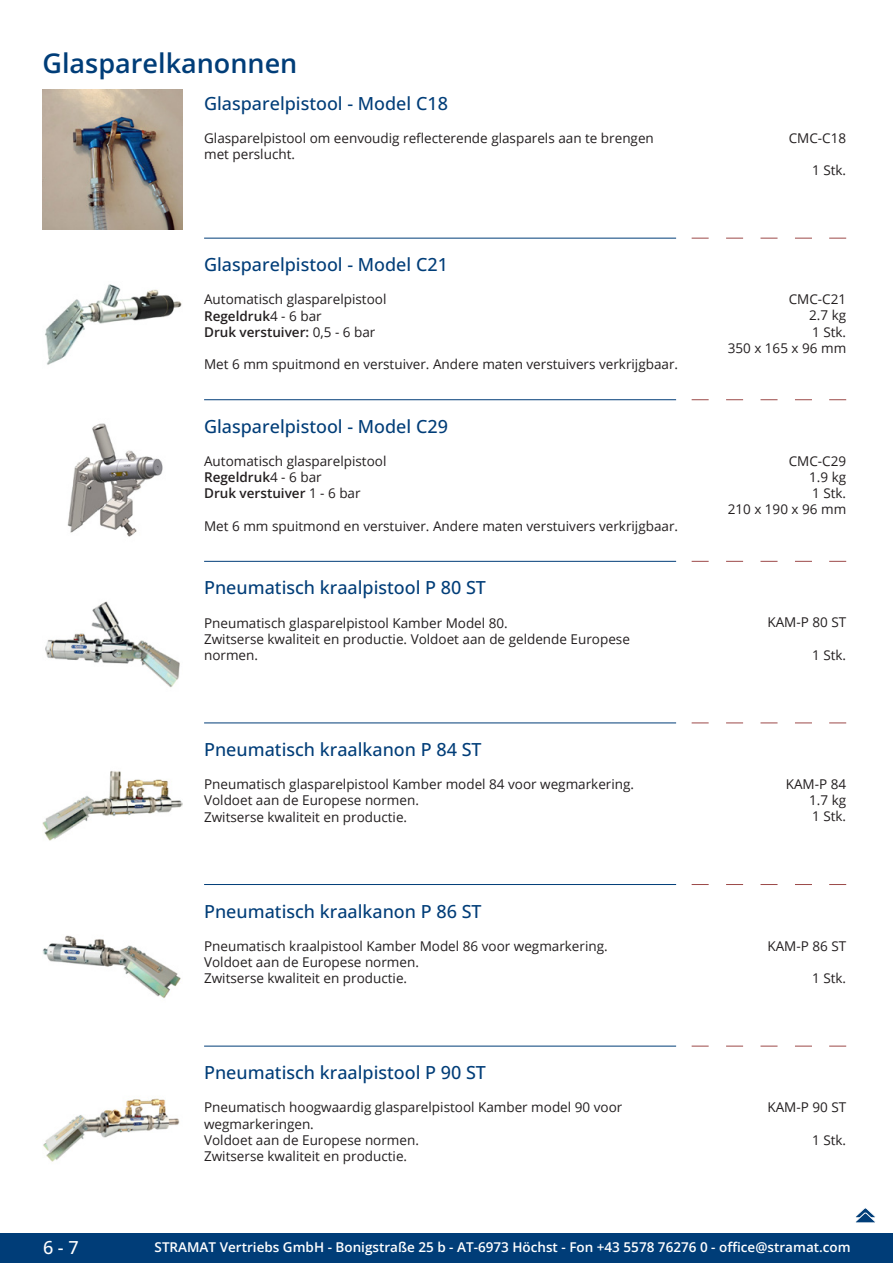
<style>
.page{position:relative;width:893px;height:1263px;background:#fff}
.page>*{position:absolute;margin:0;border:0;box-sizing:border-box;transform-origin:0 0}
.GruppeName{font:600 27px "Open Sans";color:#003d78}
.ArtikelName{font:500 18px "Open Sans";color:#003d78}
.t1{font:500 18px "Open Sans";color:#fff}
.Beschreibung{font:13.5px/16.2px "Open Sans";color:#231f20}
.ArtikelNummer{font:13.5px "Open Sans";color:#231f20}
.t2{font:600 13.5px "Open Sans";color:#fff}
.s1{font-weight:600}
</style>
<div class="page">
<div style="left:0;top:1233px;width:893px;height:30px;background:#003d78"></div>
<img style="left:43px;top:89px;width:140px;height:141px">
<img style="left:45px;top:284px;width:137px;height:81px">
<svg style="left:692px;top:238px;width:17px;height:1px"></svg>
<svg style="left:726px;top:238px;width:17px;height:1px"></svg>
<svg style="left:760px;top:238px;width:17px;height:1px"></svg>
<svg style="left:795px;top:238px;width:17px;height:1px"></svg>
<svg style="left:829px;top:238px;width:17px;height:1px"></svg>
<hr style="left:204px;top:238px;width:472px;height:1px;background:#003d78">
<img style="left:67px;top:423px;width:96px;height:114px">
<svg style="left:692px;top:399px;width:17px;height:1px"></svg>
<svg style="left:726px;top:399px;width:17px;height:1px"></svg>
<svg style="left:760px;top:399px;width:17px;height:1px"></svg>
<svg style="left:795px;top:399px;width:17px;height:1px"></svg>
<svg style="left:829px;top:399px;width:17px;height:1px"></svg>
<hr style="left:204px;top:399px;width:472px;height:1px;background:#003d78">
<img style="left:45px;top:601px;width:135px;height:87px">
<svg style="left:692px;top:561px;width:17px;height:1px"></svg>
<svg style="left:726px;top:561px;width:17px;height:1px"></svg>
<svg style="left:760px;top:561px;width:17px;height:1px"></svg>
<svg style="left:795px;top:561px;width:17px;height:1px"></svg>
<svg style="left:829px;top:561px;width:17px;height:1px"></svg>
<hr style="left:204px;top:561px;width:472px;height:1px;background:#003d78">
<img style="left:43px;top:771px;width:140px;height:70px">
<svg style="left:692px;top:723px;width:17px;height:1px"></svg>
<svg style="left:726px;top:723px;width:17px;height:1px"></svg>
<svg style="left:760px;top:723px;width:17px;height:1px"></svg>
<svg style="left:795px;top:723px;width:17px;height:1px"></svg>
<svg style="left:829px;top:723px;width:17px;height:1px"></svg>
<hr style="left:204px;top:723px;width:472px;height:1px;background:#003d78">
<img style="left:43px;top:935px;width:138px;height:63px">
<svg style="left:692px;top:884px;width:17px;height:1px"></svg>
<svg style="left:726px;top:884px;width:17px;height:1px"></svg>
<svg style="left:760px;top:884px;width:17px;height:1px"></svg>
<svg style="left:795px;top:884px;width:17px;height:1px"></svg>
<svg style="left:829px;top:884px;width:17px;height:1px"></svg>
<hr style="left:204px;top:884px;width:472px;height:1px;background:#003d78">
<img style="left:43px;top:1098px;width:137px;height:64px">
<svg style="left:692px;top:1046px;width:17px;height:1px"></svg>
<svg style="left:726px;top:1046px;width:17px;height:1px"></svg>
<svg style="left:760px;top:1046px;width:17px;height:1px"></svg>
<svg style="left:795px;top:1046px;width:17px;height:1px"></svg>
<svg style="left:829px;top:1046px;width:17px;height:1px"></svg>
<hr style="left:204px;top:1046px;width:472px;height:1px;background:#003d78">
<svg style="left:855px;top:1208px;width:21px;height:15px"></svg>
<p class="GruppeName" style="left:43px;top:44px;width:256px">Glasparelkanonnen</p>
<p class="ArtikelName" style="left:204px;top:91px;width:245px">Glasparelpistool - Model C18</p>
<p class="Beschreibung" style="left:204px;top:129px;width:451px">Glasparelpistool om eenvoudig reflecterende glasparels aan te brengen met perslucht.</p>
<p class="ArtikelNummer" style="left:789px;top:128px;width:59px">CMC-C18</p>
<p class="ArtikelNummer" style="left:812px;top:161px;width:36px">1 Stk.</p>
<p class="ArtikelName" style="left:204px;top:252px;width:245px">Glasparelpistool - Model C21</p>
<p class="Beschreibung" style="left:204px;top:291px;width:184px">Automatisch glasparelpistool<br><span class="s1">Regeldruk</span>4 - 6 bar<br><span class="s1">Druk verstuiver:</span> 0,5 - 6 bar</p>
<p class="Beschreibung" style="left:204px;top:356px;width:476px">Met 6 mm spuitmond en verstuiver. Andere maten verstuivers verkrijgbaar.</p>
<p class="ArtikelName" style="left:204px;top:414px;width:245px">Glasparelpistool - Model C29</p>
<p class="Beschreibung" style="left:204px;top:453px;width:184px">Automatisch glasparelpistool<br><span class="s1">Regeldruk</span>4 - 6 bar<br><span class="s1">Druk verstuiver</span> 1 - 6 bar</p>
<p class="Beschreibung" style="left:204px;top:517px;width:476px">Met 6 mm spuitmond en verstuiver. Andere maten verstuivers verkrijgbaar.</p>
<p class="ArtikelNummer" style="left:789px;top:290px;width:59px">CMC-C21</p>
<p class="ArtikelNummer" style="left:809px;top:306px;width:39px">2.7 kg</p>
<p class="ArtikelNummer" style="left:812px;top:322px;width:36px">1 Stk.</p>
<p class="ArtikelNummer" style="left:728px;top:339px;width:120px">350 x 165 x 96 mm</p>
<p class="ArtikelNummer" style="left:789px;top:452px;width:59px">CMC-C29</p>
<p class="ArtikelNummer" style="left:809px;top:468px;width:39px">1.9 kg</p>
<p class="ArtikelNummer" style="left:812px;top:484px;width:36px">1 Stk.</p>
<p class="ArtikelNummer" style="left:728px;top:500px;width:120px">210 x 190 x 96 mm</p>
<p class="ArtikelName" style="left:204px;top:575px;width:283px">Pneumatisch kraalpistool P 80 ST</p>
<p class="Beschreibung" style="left:204px;top:614px;width:427px">Pneumatisch glasparelpistool Kamber Model 80.<br>Zwitserse kwaliteit en productie. Voldoet aan de geldende Europese normen.</p>
<p class="ArtikelNummer" style="left:767px;top:613px;width:80px">KAM-P 80 ST</p>
<p class="ArtikelNummer" style="left:812px;top:646px;width:36px">1 Stk.</p>
<p class="ArtikelName" style="left:204px;top:737px;width:279px">Pneumatisch kraalkanon P 84 ST</p>
<p class="Beschreibung" style="left:204px;top:776px;width:432px">Pneumatisch glasparelpistool Kamber model 84 voor wegmarkering.<br>Voldoet aan de Europese normen.<br>Zwitserse kwaliteit en productie.</p>
<p class="ArtikelNummer" style="left:786px;top:775px;width:62px">KAM-P 84</p>
<p class="ArtikelNummer" style="left:809px;top:791px;width:39px">1.7 kg</p>
<p class="ArtikelNummer" style="left:812px;top:807px;width:36px">1 Stk.</p>
<p class="ArtikelName" style="left:204px;top:899px;width:279px">Pneumatisch kraalkanon P 86 ST</p>
<p class="Beschreibung" style="left:204px;top:937px;width:405px">Pneumatisch kraalpistool Kamber Model 86 voor wegmarkering.<br>Voldoet aan de Europese normen.<br>Zwitserse kwaliteit en productie.</p>
<p class="ArtikelNummer" style="left:767px;top:936px;width:80px">KAM-P 86 ST</p>
<p class="ArtikelNummer" style="left:812px;top:969px;width:36px">1 Stk.</p>
<p class="ArtikelName" style="left:204px;top:1060px;width:283px">Pneumatisch kraalpistool P 90 ST</p>
<p class="Beschreibung" style="left:204px;top:1099px;width:420px">Pneumatisch hoogwaardig glasparelpistool Kamber model 90 voor wegmarkeringen.<br>Voldoet aan de Europese normen.<br>Zwitserse kwaliteit en productie.</p>
<p class="ArtikelNummer" style="left:767px;top:1098px;width:80px">KAM-P 90 ST</p>
<p class="ArtikelNummer" style="left:812px;top:1130px;width:36px">1 Stk.</p>
<h2 class="t1" style="left:43px;top:1234px;width:37px">6 - 7</h2>
<p class="t2" style="left:155px;top:1238px;width:698px">STRAMAT Vertriebs GmbH - Bonigstraße 25 b - AT-6973 Höchst - Fon +43 5578 76276 0 - office@stramat.com</p>
</div>
